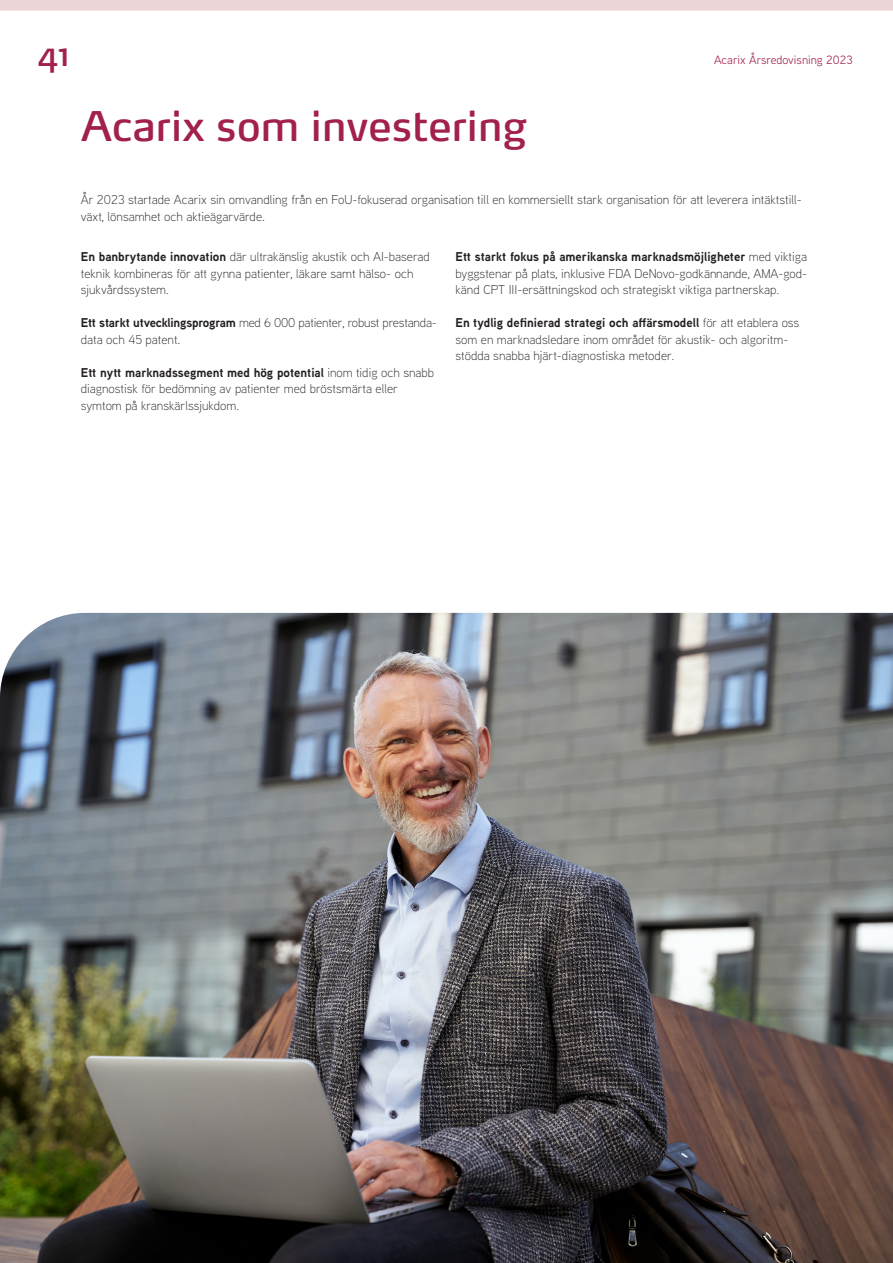
<style>
.page{position:relative;width:893px;height:1263px;background:#fff}
.page>*{position:absolute;margin:0;border:0;box-sizing:border-box;transform-origin:0 0}
.H1_-_Framvagn{font:40.5px "Max Pro";color:#a2204c}
.t1{font:33px "Max Pro";color:#a2204c}
.Brödtext{font:300 12.75px/16.5px "Aaux Next";color:#231f20}
.t2{font:12px "Aaux Next";color:#a2204c}
.s1{font-weight:700}
</style>
<div class="page">
<div style="left:0;top:0;width:893px;height:11px;border:8px solid #ebd5d6"></div>
<img style="left:0;top:613px;width:893px;height:650px">
<h2 class="t1" style="left:37px;top:25px;width:33px">41</h2>
<p class="t2" style="left:714px;top:52px;width:140px">Acarix Årsredovisning 2023</p>
<p class="H1_-_Framvagn" style="left:81px;top:92px;width:448px">Acarix som investering</p>
<p class="Brödtext" style="left:81px;top:191px;width:723px">År 2023 startade Acarix sin omvandling från en FoU-fokuserad organisation till en kommersiellt stark organisation för att leverera intäktstill&shy;växt, lönsamhet och aktieägarvärde.</p>
<p class="Brödtext" style="left:81px;top:248px;width:350px"><span class="s1">En banbrytande innovation</span> där ultrakänslig akustik och AI-baserad teknik kombineras för att gynna patienter, läkare samt hälso- och sjukvårdssystem.</p>
<p class="Brödtext" style="left:81px;top:314px;width:358px"><span class="s1">Ett starkt utvecklingsprogram</span> med 6 000 patienter, robust prestanda&shy;data och 45 patent.</p>
<p class="Brödtext" style="left:81px;top:364px;width:355px"><span class="s1">Ett nytt marknadssegment med hög potential</span> inom tidig och snabb diagnostisk för bedömning av patienter med bröstsmärta eller symtom på kranskärlssjukdom.</p>
<p class="Brödtext" style="left:455px;top:248px;width:353px;text-align:justify"><span class="s1">Ett starkt fokus på amerikanska marknadsmöjligheter</span> med viktiga byggstenar på plats, inklusive FDA DeNovo-godkännande, AMA-god&shy;känd CPT III-ersättningskod och strategiskt viktiga partnerskap.</p>
<p class="Brödtext" style="left:455px;top:314px;width:345px"><span class="s1">En tydlig definierad strategi och affärsmodell</span> för att etablera oss som en marknadsledare inom området för akustik- och algoritm&shy;stödda snabba hjärt-diagnostiska metoder.</p>
</div>
